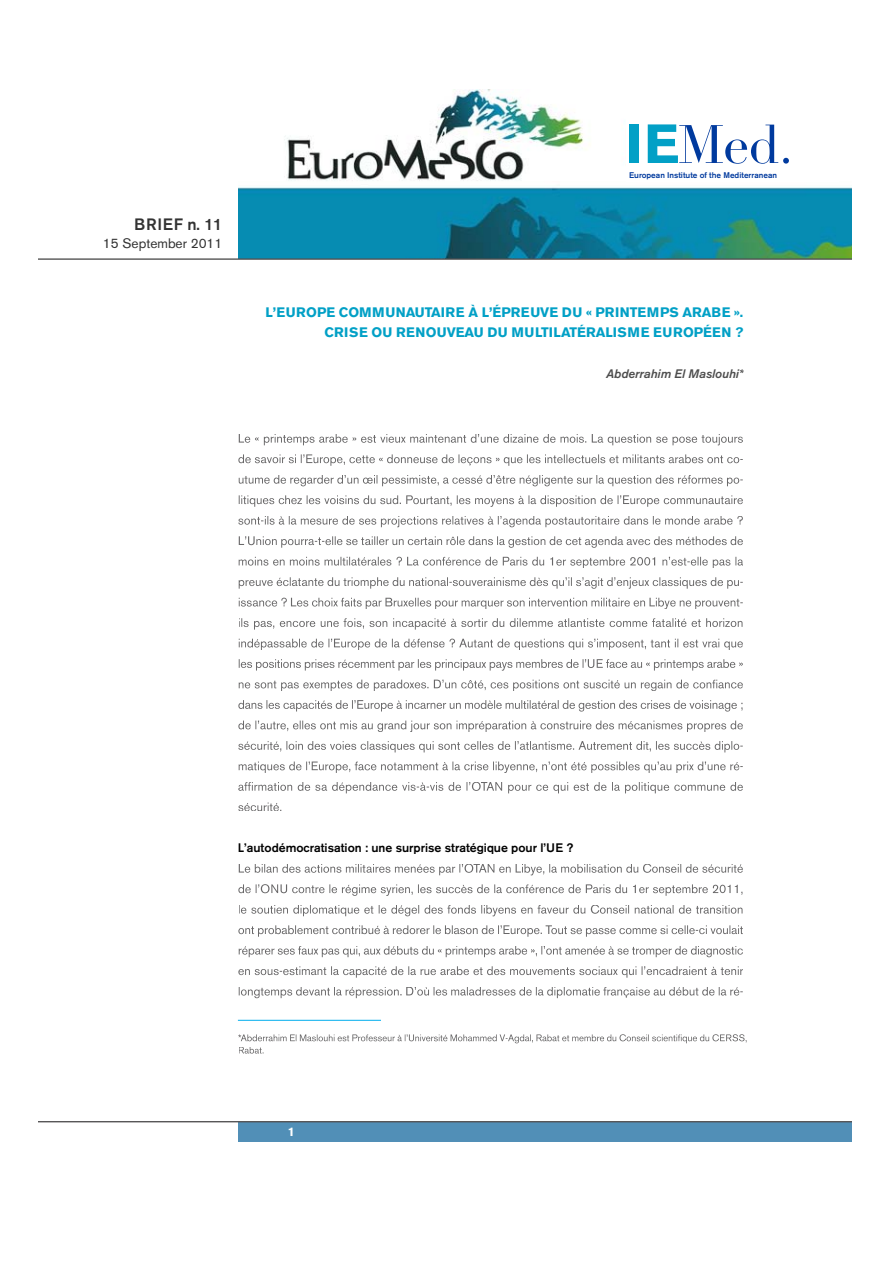
<style>
.page{position:relative;width:893px;height:1263px;background:#fff}
.page>*{position:absolute;margin:0;border:0;box-sizing:border-box;transform-origin:0 0}
.t1{font:53.25px "Didot";color:#003a9e}
.t2{font:500 16.35px "Akzidenz Grotesk BE";letter-spacing:.04em;color:#333}
.t3{font:700 13.65px/20.5px "Akzidenz Grotesk BE";color:#02a0c6;text-align:right}
.t4{font:13.65px "Akzidenz Grotesk BE";color:#333}
.t5{font:500 12.3px "Akzidenz Grotesk BE";color:#000}
.t6{font:italic 500 12.3px "Akzidenz Grotesk BE";color:#4d4d4d}
.t7{font:700 12.3px "Akzidenz Grotesk BE";color:#fff}
.t8{font:500 8.25px "Akzidenz Grotesk BE";color:#003a9e}
.s1{font-family:"Akzidenz Grotesk BE";font-weight:700;font-size:54.6px;color:#02a0c6}
.s2{font-size:54.6px}
</style>
<div class="page">
<img style="left:238px;top:89px;width:613px;height:169px">
<svg style="left:239px;top:434px;width:86px;height:11px"></svg>
<svg style="left:238px;top:454px;width:91px;height:9px"></svg>
<svg style="left:239px;top:475px;width:503px;height:11px"></svg>
<svg style="left:239px;top:495px;width:503px;height:12px"></svg>
<svg style="left:238px;top:516px;width:504px;height:9px"></svg>
<svg style="left:239px;top:536px;width:503px;height:12px"></svg>
<svg style="left:239px;top:557px;width:503px;height:9px"></svg>
<svg style="left:239px;top:577px;width:503px;height:12px"></svg>
<svg style="left:239px;top:598px;width:503px;height:9px"></svg>
<svg style="left:239px;top:618px;width:503px;height:12px"></svg>
<svg style="left:239px;top:639px;width:503px;height:11px"></svg>
<svg style="left:239px;top:659px;width:503px;height:12px"></svg>
<svg style="left:239px;top:680px;width:503px;height:11px"></svg>
<svg style="left:238px;top:700px;width:504px;height:12px"></svg>
<svg style="left:238px;top:721px;width:504px;height:10px"></svg>
<svg style="left:238px;top:741px;width:504px;height:11px"></svg>
<svg style="left:239px;top:762px;width:503px;height:11px"></svg>
<svg style="left:238px;top:782px;width:504px;height:9px"></svg>
<svg style="left:238px;top:802px;width:43px;height:9px"></svg>
<svg style="left:239px;top:864px;width:503px;height:9px"></svg>
<svg style="left:238px;top:884px;width:504px;height:9px"></svg>
<svg style="left:239px;top:905px;width:503px;height:11px"></svg>
<svg style="left:238px;top:925px;width:504px;height:12px"></svg>
<svg style="left:239px;top:946px;width:503px;height:11px"></svg>
<svg style="left:238px;top:966px;width:504px;height:9px"></svg>
<svg style="left:239px;top:987px;width:503px;height:11px"></svg>
<hr style="left:39px;top:258px;width:812px;height:2px;background:#525152">
<div style="left:238px;top:1122px;width:613px;height:20px;background:#518fb7"></div>
<hr style="left:39px;top:1121px;width:812px;height:1px;background:#525152">
<div style="left:626px;top:112px;width:212px;height:70px;background:#fff"></div>
<svg style="left:237px;top:1020px;width:144px;height:1px"></svg>
<svg style="left:238px;top:1034px;width:73px;height:7px"></svg>
<svg style="left:239px;top:1047px;width:24px;height:7px"></svg>
<p class="t2" style="left:134px;top:215px;width:90px">BRIEF n. 11</p>
<p class="t4" style="left:103px;top:235px;width:121px">15 September 2011</p>
<h1 class="t1" style="left:626px;top:113px;width:169px"><span class="s1">IE</span>Med<span class="s2">.</span></h1>
<p class="t8" style="left:629px;top:170px;width:149px">European Institute of the Mediterranean</p>
<p class="t3" style="left:265px;top:302px;width:479px">L’EUROPE COMMUNAUTAIRE À L’ÉPREUVE DU « PRINTEMPS ARABE ».<br>CRISE OU RENOUVEAU DU MULTILATÉRALISME EUROPÉEN ?</p>
<p class="t6" style="left:606px;top:367px;width:139px">Abderrahim El Maslouhi*</p>
<p class="t5" style="left:238px;top:840px;width:337px">L’autodémocratisation : une surprise stratégique pour l’UE ?</p>
<p class="t7" style="left:288px;top:1124px;width:8px">1</p>
</div>
